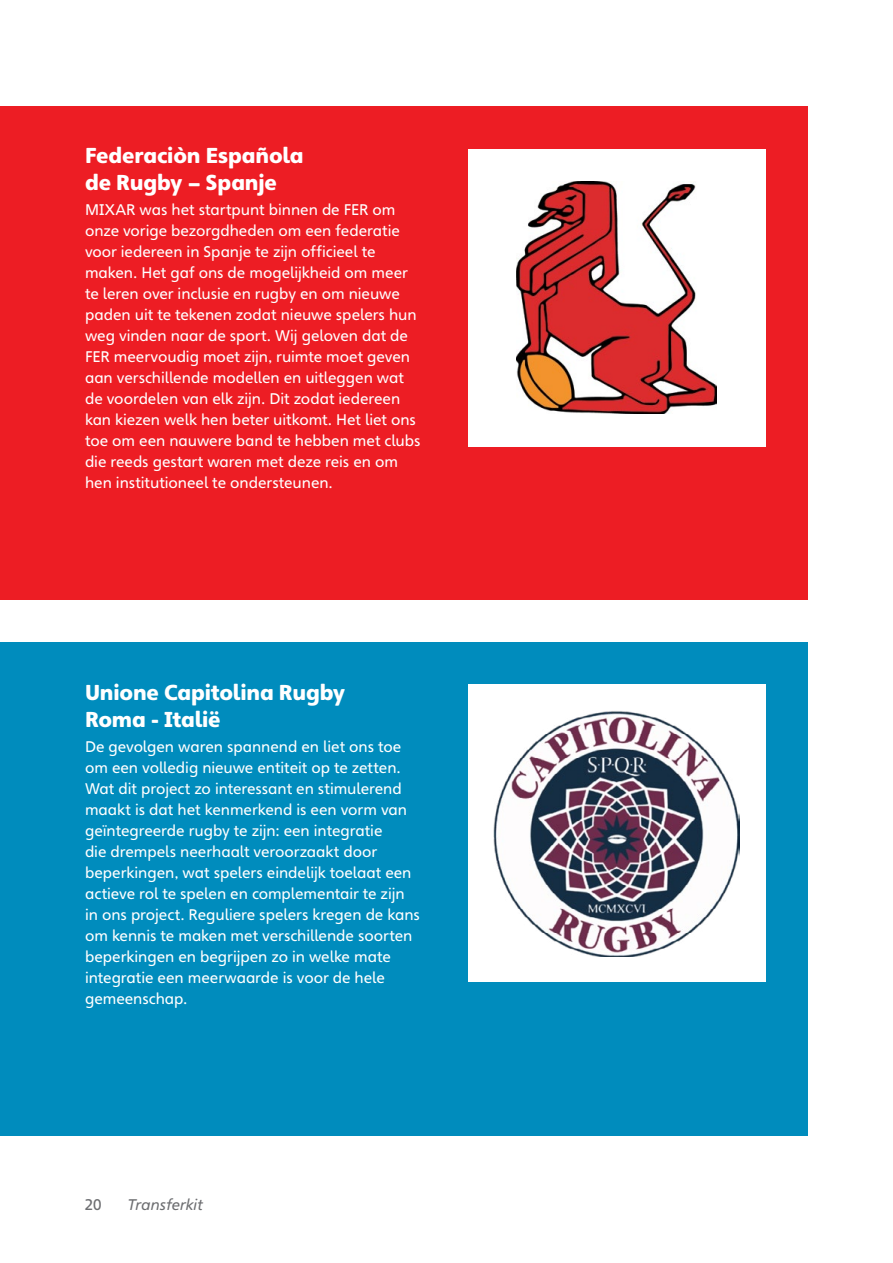
<style>
.page{position:relative;width:893px;height:1263px;background:#fff}
.page>*{position:absolute;margin:0;border:0;box-sizing:border-box;transform-origin:0 0}
.t1{font:900 21px/27px "Heinemann";letter-spacing:-.01em;color:#fff}
.t2{font:15px/21px "Heinemann";letter-spacing:-.005em;color:#fff}
.t3{font:italic 15px "Heinemann";color:#6d6e71}
.t4{font:15px "Heinemann";color:#6d6e71}
</style>
<div class="page">
<div style="left:0;top:106px;width:808px;height:494px;background:#ed1d24"></div>
<div style="left:0;top:642px;width:808px;height:493px;background:#008cbd"></div>
<div style="left:468px;top:149px;width:297px;height:297px;background:#fff"></div>
<img style="left:516px;top:181px;width:201px;height:233px">
<div style="left:468px;top:685px;width:297px;height:297px;background:#fff"></div>
<img style="left:493px;top:711px;width:247px;height:246px">
<h1 class="t1" style="left:85px;top:142px;width:220px">Federaciòn Española de Rugby – Spanje</h1>
<p class="t2" style="left:85px;top:199px;width:337px">MIXAR was het startpunt binnen de FER om onze vorige bezorgdheden om een federatie voor iedereen in Spanje te zijn officieel te maken. Het gaf ons de mogelijkheid om meer te leren over inclusie en rugby en om nieuwe paden uit te tekenen zodat nieuwe spelers hun weg vinden naar de sport. Wij geloven dat de FER meervoudig moet zijn, ruimte moet geven aan verschillende modellen en uitleggen wat de voordelen van elk zijn. Dit zodat iedereen kan kiezen welk hen beter uitkomt. Het liet ons toe om een nauwere band te hebben met clubs die reeds gestart waren met deze reis en om hen institutioneel te ondersteunen.</p>
<h1 class="t1" style="left:85px;top:679px;width:262px">Unione Capitolina Rugby<br>Roma - Italië</h1>
<p class="t2" style="left:85px;top:736px;width:336px">De gevolgen waren spannend en liet ons toe om een volledig nieuwe entiteit op te zetten.<br>Wat dit project zo interessant en stimulerend maakt is dat het kenmerkend is een vorm van geïntegreerde rugby te zijn: een integratie<br>die drempels neerhaalt veroorzaakt door beperkingen, wat spelers eindelijk toelaat een actieve rol te spelen en complementair te zijn in ons project. Reguliere spelers kregen de kans om kennis te maken met verschillende soorten beperkingen en begrijpen zo in welke mate integratie een meerwaarde is voor de hele gemeenschap.</p>
<p class="t4" style="left:85px;top:1195px;width:18px">20</p>
<p class="t3" style="left:128px;top:1195px;width:77px">Transferkit</p>
</div>
